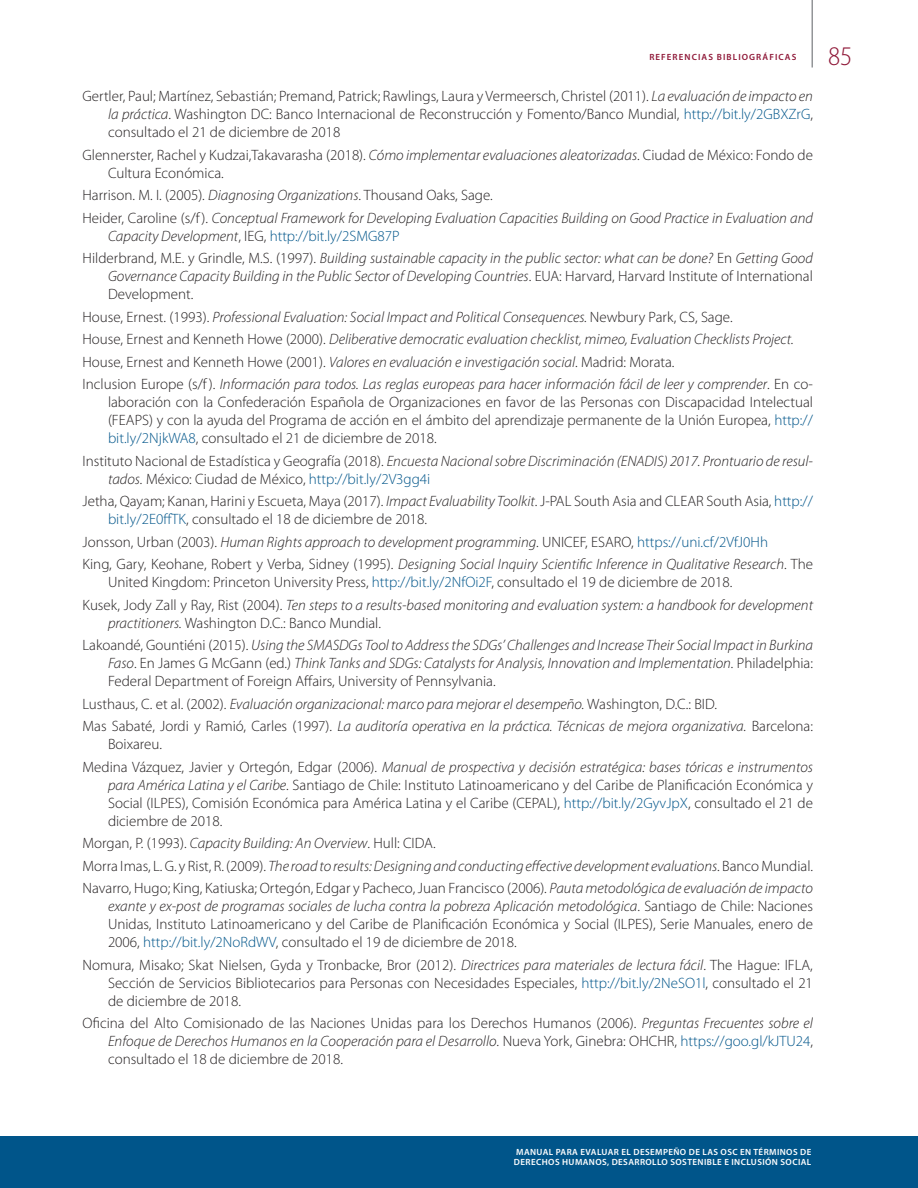
<style>
.page{position:relative;width:918px;height:1188px;background:#fff}
.page>*{position:absolute;margin:0;border:0;box-sizing:border-box;transform-origin:0 0}
.t1{font:300 semi-condensed 27px "Myriad Pro";color:#8f1838}
.t2{font:300 15px/18px "Myriad Pro";color:#231f20;text-align:justify}
.t3{font:italic 300 15px/22.5px "Myriad Pro";color:#231f20}
.t4{font:600 9px/10.5px "Myriad Pro";letter-spacing:.045em;color:#fff}
.t5{font:600 9px "Myriad Pro";color:#8f1838}
.s1{font-style:italic}
.s2{color:#00558a}
.s3{font-style:normal}
.s4{font-style:normal;color:#00558a}
</style>
<div class="page">
<div style="left:0;top:1136px;width:918px;height:52px;background:#00558a"></div>
<hr style="left:812px;top:0;width:1px;height:68px;background:#939598">
<p class="t5" style="left:649px;top:51px;width:13px">REFERENCIAS</p>
<p class="t5" style="left:717px;top:51px;width:7px">BIBLIOGRÁFICAS</p>
<h1 class="t1" style="left:828px;top:41px;width:26px">85</h1>
<p class="t2" style="left:108px;top:87px;width:707px;text-indent:-26px">Gertler, Paul; Martínez, Sebastián; Premand, Patrick; Rawlings, Laura y Vermeersch, Christel (2011). <span class="s1">La evaluación de impacto en la práctica</span>. Washington DC: Banco Internacional de Reconstrucción y Fomento/Banco Mundial, <span class="s2">http://bit.ly/2GBXZrG</span>, consultado el 21 de diciembre de 2018</p>
<p class="t2" style="left:108px;top:146px;width:706px;text-indent:-26px">Glennerster, Rachel y Kudzai,Takavarasha (2018). <span class="s1">Cómo implementar evaluaciones aleatorizadas</span>. Ciudad de México: Fondo de<br>Cultura Económica.</p>
<p class="t3" style="left:82px;top:184px;width:732px"><span class="s3">Harrison. M. I. (2005).</span> Diagnosing Organizations<span class="s3">. Thousand Oaks, Sage.<br>Heider, Caroline (s/f ).</span> Conceptual Framework for Developing Evaluation Capacities Building on Good Practice in Evaluation and</p>
<p class="t3" style="left:82px;top:224px;width:732px;text-indent:26px">Capacity Development<span class="s3">, IEG,</span> <span class="s4">http://bit.ly/2SMG87P<br></span><span class="s3">Hilderbrand, M.E. y Grindle, M.S. (1997).</span> Building sustainable capacity in the public sector: what can be done? <span class="s3">En</span> Getting Good</p>
<p class="t3" style="left:108px;top:267px;width:706px;line-height:18px">Governance Capacity Building in the Public Sector of Developing Countries<span class="s3">. EUA: Harvard, Harvard Institute of International<br>Development.</span></p>
<p class="t3" style="left:82px;top:305px;width:732px"><span class="s3">House, Ernest. (1993).</span> Professional Evaluation: Social Impact and Political Consequences. <span class="s3">Newbury Park, CS, Sage.<br>House, Ernest and Kenneth Howe (2000).</span> Deliberative democratic evaluation checklist, mimeo, Evaluation Checklists Project.<br><span class="s3">House, Ernest and Kenneth Howe (2001).</span> Valores en evaluación e investigación social<span class="s3">. Madrid: Morata.<br>Inclusion Europe (s/f ).</span> Información para todos. Las reglas europeas para hacer información fácil de leer y comprender<span class="s3">. En co-</span></p>
<p class="t2" style="left:108px;top:393px;width:707px">laboración con la Confederación Española de Organizaciones en favor de las Personas con Discapacidad Intelectual (FEAPS) y con la ayuda del Programa de acción en el ámbito del aprendizaje permanente de la Unión Europea, <span class="s2">http:// bit.ly/2NjkWA8</span>, consultado el 21 de diciembre de 2018.</p>
<p class="t3" style="left:108px;top:452px;width:707px;line-height:18px;text-indent:-26px"><span class="s3">Instituto Nacional de Estadística y Geografía (2018).</span> Encuesta Nacional sobre Discriminación (ENADIS) 2017. Prontuario de resul&shy;tados. <span class="s3">México: Ciudad de México,</span> <span class="s4">http://bit.ly/2V3gg4i</span></p>
<p class="t2" style="left:108px;top:492px;width:707px;text-indent:-26px">Jetha, Qayam; Kanan, Harini y Escueta, Maya (2017). <span class="s1">Impact Evaluability Toolkit</span>. J-PAL South Asia and CLEAR South Asia, <span class="s2">http:// bit.ly/2E0ffTK</span>, consultado el 18 de diciembre de 2018.</p>
<p class="t3" style="left:83px;top:530px;width:732px"><span class="s3">Jonsson, Urban (2003).</span> Human Rights approach to development programming<span class="s3">. UNICEF, ESARO,</span> <span class="s4">https://uni.cf/2VfJ0Hh<br></span><span class="s3">King, Gary, Keohane, Robert y Verba, Sidney (1995).</span> Designing Social Inquiry Scientific Inference in Qualitative Research<span class="s3">. The</span></p>
<p class="t2" style="left:82px;top:571px;width:732px;line-height:22.5px;text-indent:26px">United Kingdom: Princeton University Press, <span class="s2">http://bit.ly/2NfOi2F</span>, consultado el 19 de diciembre de 2018.<br>Kusek, Jody Zall y Ray, Rist (2004). <span class="s1">Ten steps to a results-based monitoring and evaluation system: a handbook for development</span></p>
<p class="t3" style="left:82px;top:611px;width:732px;text-indent:26px">practitioners. <span class="s3">Washington D.C.: Banco Mundial.<br>Lakoandé, Gountiéni (2015).</span> Using the SMASDGs Tool to Address the SDGs’ Challenges and Increase Their Social Impact in Burkina</p>
<p class="t2" style="left:108px;top:654px;width:707px"><span class="s1">Faso</span>. En James G McGann (ed.) <span class="s1">Think Tanks and SDGs: Catalysts for Analysis, Innovation and Implementation.</span> Philadelphia:<br>Federal Department of Foreign Affairs, University of Pennsylvania.</p>
<p class="t3" style="left:82px;top:692px;width:732px"><span class="s3">Lusthaus, C. et al. (2002).</span> Evaluación organizacional: marco para mejorar el desempeño. <span class="s3">Washington, D.C.: BID.<br>Mas Sabaté, Jordi y Ramió, Carles (1997).</span> La auditoría operativa en la práctica. Técnicas de mejora organizativa. <span class="s3">Barcelona:</span></p>
<p class="t3" style="left:82px;top:733px;width:732px;text-indent:26px"><span class="s3">Boixareu.<br>Medina Vázquez, Javier y Ortegón, Edgar (2006).</span> Manual de prospectiva y decisión estratégica: bases tóricas e instrumentos</p>
<p class="t2" style="left:108px;top:776px;width:707px"><span class="s1">para América Latina y el Caribe</span>. Santiago de Chile: Instituto Latinoamericano y del Caribe de Planificación Económica y Social (ILPES), Comisión Económica para América Latina y el Caribe (CEPAL), <span class="s2">http://bit.ly/2GyvJpX</span>, consultado el 21 de diciembre de 2018.</p>
<p class="t2" style="left:82px;top:832px;width:732px;line-height:22.5px;text-align:left">Morgan, P. (1993). <span class="s1">Capacity Building: An Overview</span>. Hull: CIDA.<br>Morra Imas, L. G. y Rist, R. (2009). <span class="s1">The road to results: Designing and conducting effective development evaluations</span>. Banco Mundial.<br>Navarro, Hugo; King, Katiuska; Ortegón, Edgar y Pacheco, Juan Francisco (2006). <span class="s1">Pauta metodológica de evaluación de impacto</span></p>
<p class="t2" style="left:108px;top:897px;width:707px"><span class="s1">exante y ex-post de programas sociales de lucha contra la pobreza Aplicación metodológica</span>. Santiago de Chile: Naciones Unidas, Instituto Latinoamericano y del Caribe de Planificación Económica y Social (ILPES), Serie Manuales, enero de 2006, <span class="s2">http://bit.ly/2NoRdWV</span>, consultado el 19 de diciembre de 2018.</p>
<p class="t2" style="left:108px;top:956px;width:706px;text-indent:-26px">Nomura, Misako; Skat Nielsen, Gyda y Tronbacke, Bror (2012). <span class="s1">Directrices para materiales de lectura fácil</span>. The Hague: IFLA, Sección de Servicios Bibliotecarios para Personas con Necesidades Especiales, <span class="s2">http://bit.ly/2NeSO1l</span>, consultado el 21 de diciembre de 2018.</p>
<p class="t2" style="left:108px;top:1014px;width:707px;text-indent:-26px">Oficina del Alto Comisionado de las Naciones Unidas para los Derechos Humanos (2006). <span class="s1">Preguntas Frecuentes sobre el Enfoque de Derechos Humanos en la Cooperación para el Desarrollo</span>. Nueva York, Ginebra: OHCHR, <span class="s2">https://goo.gl/kJTU24</span>, consultado el 18 de diciembre de 2018.</p>
<p class="t4" style="left:514px;top:1146px;width:299px">MANUAL PARA EVALUAR EL DESEMPEÑO DE LAS OSC EN TÉRMINOS DE<br>DERECHOS HUMANOS, DESARROLLO SOSTENIBLE E INCLUSIÓN SOCIAL</p>
</div>
